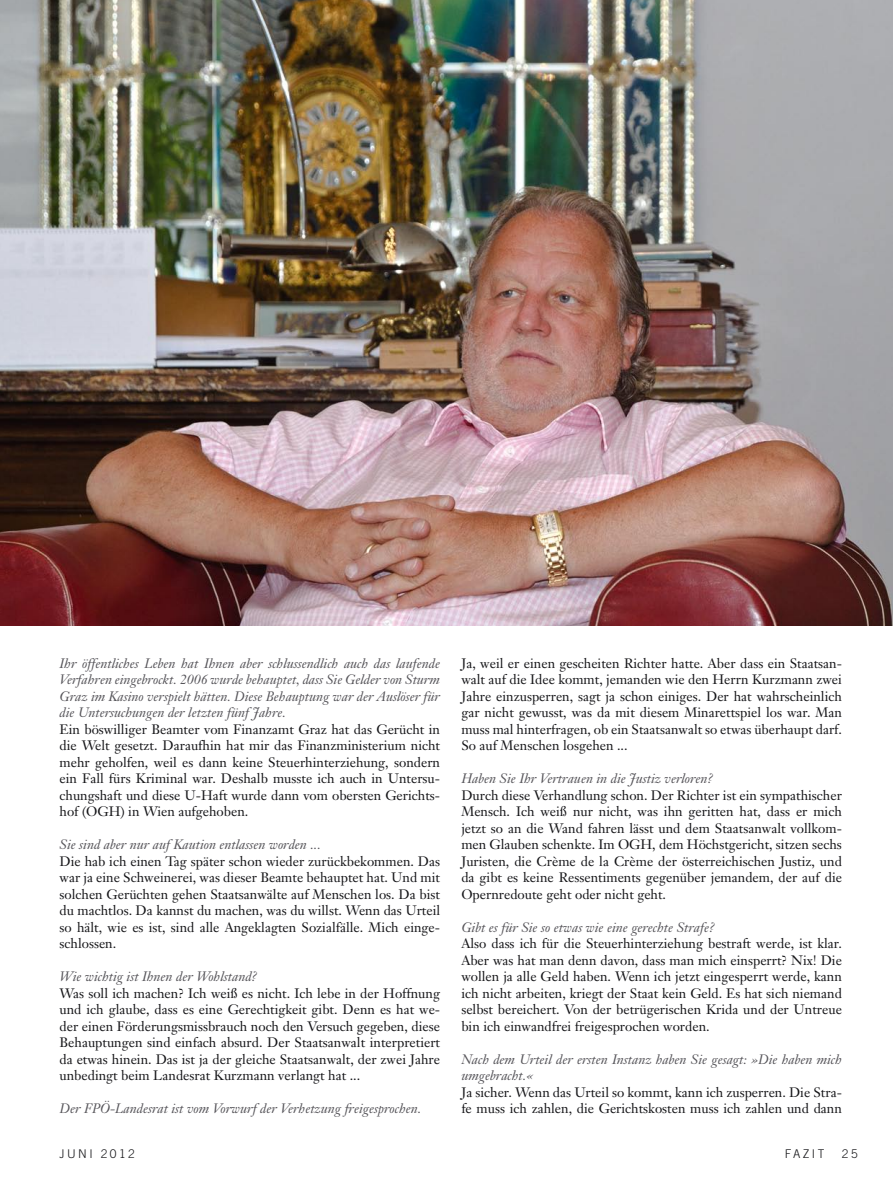
<style>
.page{position:relative;width:893px;height:1191px;background:#fff}
.page>*{position:absolute;margin:0;border:0;box-sizing:border-box;transform-origin:0 0}
.text{font:13.5px/16.5px "Janson Text";color:#151518;text-align:justify}
.interview{font:italic 13.5px/16.5px "Janson Text";color:#555459}
.paginamonat_re{font:300 12px "Trade Gothic";letter-spacing:.2em;color:#151518}
.paginamonat_li{font:300 12px "Trade Gothic";letter-spacing:.2em;color:#151518}
</style>
<div class="page">
<img style="left:0;top:0;width:893px;height:626px">
<p class="interview" style="left:60px;top:655px;width:382px;text-align:justify">Ihr öffentliches Leben hat Ihnen aber schlussendlich auch das laufende Verfahren eingebrockt. 2006 wurde behauptet, dass Sie Gelder von Sturm Graz im Kasino verspielt hätten. Diese Behauptung war der Auslöser für die Untersuchungen der letzten fünf Jahre.</p>
<p class="text" style="left:60px;top:720px;width:382px">Ein böswilliger Beamter vom Finanzamt Graz hat das Gerücht in die Welt gesetzt. Daraufhin hat mir das Finanzministerium nicht mehr geholfen, weil es dann keine Steuerhinterziehung, sondern ein Fall fürs Kriminal war. Deshalb musste ich auch in Untersu&shy;chungshaft und diese U-Haft wurde dann vom obersten Gerichts&shy;hof (OGH) in Wien aufgehoben.</p>
<p class="interview" style="left:60px;top:836px;width:263px">Sie sind aber nur auf Kaution entlassen worden ...</p>
<p class="text" style="left:60px;top:852px;width:382px">Die hab ich einen Tag später schon wieder zurückbekommen. Das war ja eine Schweinerei, was dieser Beamte behauptet hat. Und mit solchen Gerüchten gehen Staatsanwälte auf Menschen los. Da bist du machtlos. Da kannst du machen, was du willst. Wenn das Urteil so hält, wie es ist, sind alle Angeklagten Sozialfälle. Mich einge&shy;schlossen.</p>
<p class="interview" style="left:60px;top:968px;width:199px">Wie wichtig ist Ihnen der Wohlstand?</p>
<p class="text" style="left:60px;top:984px;width:382px">Was soll ich machen? Ich weiß es nicht. Ich lebe in der Hoffnung und ich glaube, dass es eine Gerechtigkeit gibt. Denn es hat we&shy;der einen Förderungsmissbrauch noch den Versuch gegeben, diese Behauptungen sind einfach absurd. Der Staatsanwalt interpretiert da etwas hinein. Das ist ja der gleiche Staatsanwalt, der zwei Jahre unbedingt beim Landesrat Kurzmann verlangt hat ...</p>
<p class="interview" style="left:60px;top:1100px;width:363px">Der FPÖ-Landesrat ist vom Vorwurf der Verhetzung freigesprochen.</p>
<p class="text" style="left:461px;top:654px;width:382px">Ja, weil er einen gescheiten Richter hatte. Aber dass ein Staatsan&shy;walt auf die Idee kommt, jemanden wie den Herrn Kurzmann zwei Jahre einzusperren, sagt ja schon einiges. Der hat wahrscheinlich gar nicht gewusst, was da mit diesem Minarettspiel los war. Man muss mal hinterfragen, ob ein Staatsanwalt so etwas überhaupt darf.<br>So auf Menschen losgehen ...</p>
<p class="interview" style="left:461px;top:770px;width:253px">Haben Sie Ihr Vertrauen in die Justiz verloren?</p>
<p class="text" style="left:461px;top:786px;width:382px">Durch diese Verhandlung schon. Der Richter ist ein sympathischer Mensch. Ich weiß nur nicht, was ihn geritten hat, dass er mich jetzt so an die Wand fahren lässt und dem Staatsanwalt vollkom&shy;men Glauben schenkte. Im OGH, dem Höchstgericht, sitzen sechs Juristen, die Crème de la Crème der österreichischen Justiz, und da gibt es keine Ressentiments gegenüber jemandem, der auf die Opernredoute geht oder nicht geht.</p>
<p class="interview" style="left:461px;top:919px;width:255px">Gibt es für Sie so etwas wie eine gerechte Strafe?</p>
<p class="text" style="left:461px;top:935px;width:382px">Also dass ich für die Steuerhinterziehung bestraft werde, ist klar.<br>Aber was hat man denn davon, dass man mich einsperrt? Nix! Die wollen ja alle Geld haben. Wenn ich jetzt eingesperrt werde, kann ich nicht arbeiten, kriegt der Staat kein Geld. Es hat sich niemand selbst bereichert. Von der betrügerischen Krida und der Untreue bin ich einwandfrei freigesprochen worden.</p>
<p class="interview" style="left:461px;top:1051px;width:382px">Nach dem Urteil der ersten Instanz haben Sie gesagt: »Die haben mich umgebracht.«</p>
<p class="text" style="left:461px;top:1083px;width:382px">Ja sicher. Wenn das Urteil so kommt, kann ich zusperren. Die Stra&shy;fe muss ich zahlen, die Gerichtskosten muss ich zahlen und dann</p>
<p class="paginamonat_re" style="left:60px;top:1146px;width:77px">JUNI 2012</p>
<p class="paginamonat_li" style="left:785px;top:1146px;width:41px">FAZIT</p>
<p class="paginamonat_re" style="left:842px;top:1146px;width:17px">25</p>
</div>
